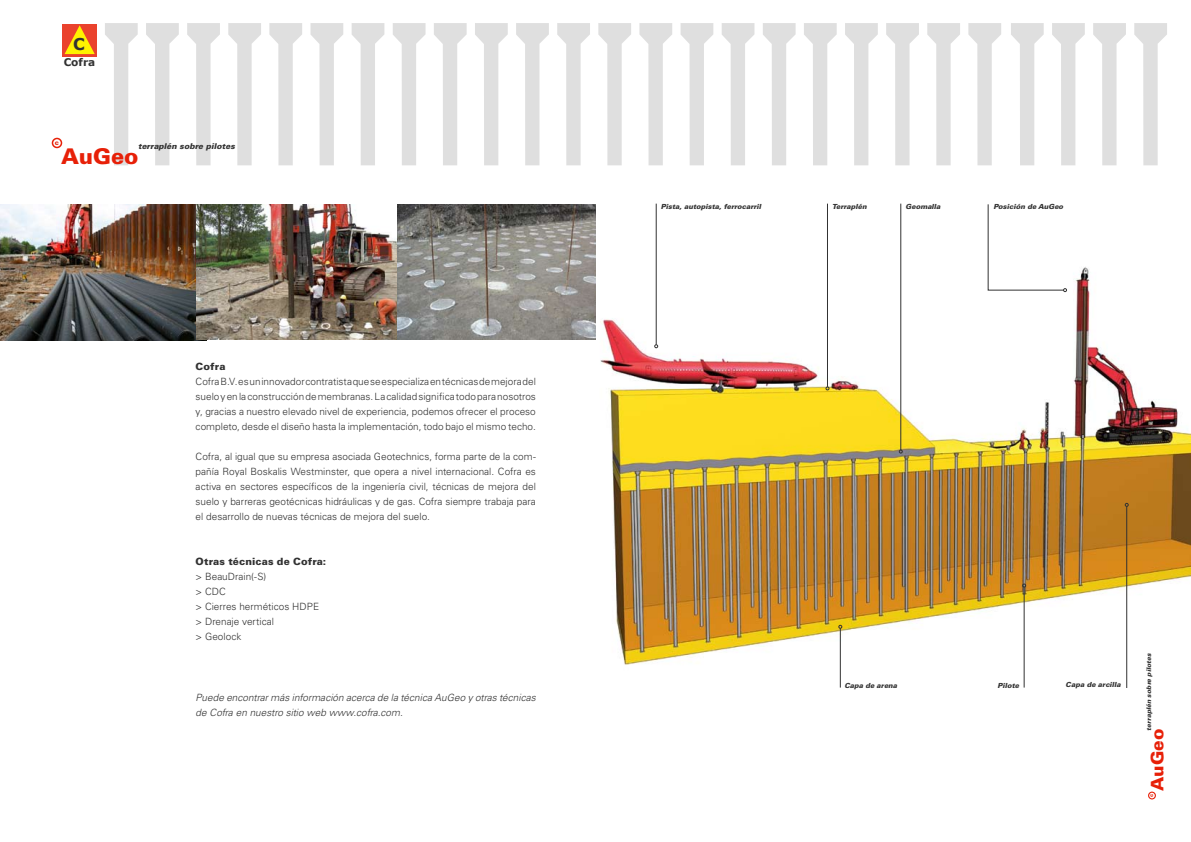
<style>
.page{position:relative;width:1191px;height:842px;background:#fff}
.page>*{position:absolute;margin:0;border:0;box-sizing:border-box;transform-origin:0 0}
.t1{font:900 21.6px "Univers LT";color:#e72008}
.t2{font:900 17.3px "Univers LT";color:#e72008}
.t3{font:700 16.3px "Verdana";color:#323232}
.t4{font:700 10.6px "Verdana";color:#323232}
.t5{font:300 10px/15px "Univers LT";color:#323232;text-align:justify}
.t6{font:italic 300 10px/15px "Univers LT";color:#323232}
.t7{font:900 10px "Univers LT";letter-spacing:.01em;color:#323232}
.t8{font:italic 900 8px "Univers LT";color:#323232}
.t9{font:italic 900 7px "Univers LT";color:#323232}
.t10{font:900 6.8px "Univers LT";color:#e72008}
.t11{font:italic 900 6.4px "Univers LT";color:#323232}
.t12{font:900 5.1px "Univers LT";color:#e72008}
</style>
<div class="page">
<div style="left:63px;top:24px;width:34px;height:33px;background:linear-gradient(to right,#eb5129,#eb4c2a)"></div>
<svg style="left:65px;top:25px;width:30px;height:29px"></svg>
<svg style="left:105px;top:23px;width:33px;height:142px"></svg>
<svg style="left:146px;top:23px;width:33px;height:142px"></svg>
<svg style="left:187px;top:23px;width:33px;height:142px"></svg>
<svg style="left:228px;top:23px;width:33px;height:142px"></svg>
<svg style="left:269px;top:23px;width:33px;height:142px"></svg>
<svg style="left:310px;top:23px;width:33px;height:142px"></svg>
<svg style="left:351px;top:23px;width:33px;height:142px"></svg>
<svg style="left:393px;top:23px;width:32px;height:142px"></svg>
<svg style="left:434px;top:23px;width:32px;height:142px"></svg>
<svg style="left:475px;top:23px;width:33px;height:142px"></svg>
<svg style="left:516px;top:23px;width:33px;height:142px"></svg>
<svg style="left:557px;top:23px;width:33px;height:142px"></svg>
<div style="left:1148px;top:792px;width:7px;height:7px;border:1px solid #e72008;border-radius:50%"></div>
<svg style="left:598px;top:23px;width:33px;height:142px"></svg>
<svg style="left:639px;top:23px;width:33px;height:142px"></svg>
<svg style="left:680px;top:23px;width:33px;height:142px"></svg>
<svg style="left:722px;top:23px;width:32px;height:142px"></svg>
<svg style="left:763px;top:23px;width:32px;height:142px"></svg>
<svg style="left:804px;top:23px;width:32px;height:142px"></svg>
<svg style="left:845px;top:23px;width:33px;height:142px"></svg>
<svg style="left:886px;top:23px;width:33px;height:142px"></svg>
<svg style="left:927px;top:23px;width:33px;height:142px"></svg>
<svg style="left:968px;top:23px;width:33px;height:142px"></svg>
<svg style="left:1011px;top:23px;width:32px;height:142px"></svg>
<svg style="left:1052px;top:23px;width:32px;height:142px"></svg>
<svg style="left:1093px;top:23px;width:33px;height:142px"></svg>
<svg style="left:1134px;top:23px;width:33px;height:142px"></svg>
<img style="left:0;top:204px;width:196px;height:136px">
<div style="left:52px;top:138px;width:10px;height:10px;border:2px solid #e72008;border-radius:50%"></div>
<img style="left:595px;top:203px;width:596px;height:474px">
<hr style="left:840px;top:628px;width:1px;height:59px;background:#323232">
<svg style="left:838px;top:625px;width:4px;height:4px"></svg>
<hr style="left:1023px;top:587px;width:1px;height:100px;background:#323232">
<svg style="left:1022px;top:584px;width:4px;height:3px"></svg>
<hr style="left:1126px;top:506px;width:1px;height:182px;background:#323232">
<svg style="left:1124px;top:503px;width:4px;height:4px"></svg>
<hr style="left:656px;top:204px;width:1px;height:141px;background:#323232">
<svg style="left:654px;top:344px;width:4px;height:4px"></svg>
<hr style="left:827px;top:204px;width:1px;height:183px;background:#323232">
<svg style="left:825px;top:387px;width:4px;height:3px"></svg>
<svg style="left:987px;top:204px;width:80px;height:88px"></svg>
<hr style="left:900px;top:204px;width:1px;height:246px;background:#323232">
<img style="left:396px;top:204px;width:199px;height:136px">
<img style="left:196px;top:204px;width:200px;height:136px">
<h3 class="t3" style="left:73px;top:34px;width:13px">C</h3>
<p class="t4" style="left:64px;top:55px;width:33px">Cofra</p>
<p class="t10" style="left:55px;top:138px;width:6px">c</p>
<p class="t8" style="left:138px;top:141px;width:98px">terraplén sobre pilotes</p>
<h1 class="t1" style="left:61px;top:143px;width:79px">AuGeo</h1>
<p class="t7" style="left:196px;top:361px;width:31px">Cofra</p>
<p class="t5" style="left:196px;top:374px;width:342px">Cofra B.V. es un innovador contratista que se especializa en técnicas de mejora del suelo y en la construcción de membranas. La calidad significa todo para nosotros y, gracias a nuestro elevado nivel de experiencia, podemos ofrecer el proceso completo, desde el diseño hasta la implementación, todo bajo el mismo techo.</p>
<p class="t5" style="left:196px;top:449px;width:342px">Cofra, al igual que su empresa asociada Geotechnics, forma parte de la com&shy;pañía Royal Boskalis Westminster, que opera a nivel internacional. Cofra es activa en sectores específicos de la ingeniería civil, técnicas de mejora del suelo y barreras geotécnicas hidráulicas y de gas. Cofra siempre trabaja para el desarrollo de nuevas técnicas de mejora del suelo.</p>
<p class="t7" style="left:196px;top:556px;width:132px">Otras técnicas de Cofra:</p>
<p class="t5" style="left:196px;top:569px;width:125px;text-align:left">&gt; BeauDrain(-S)<br>&gt; CDC<br>&gt; Cierres herméticos HDPE &gt; Drenaje vertical<br>&gt; Geolock</p>
<p class="t6" style="left:196px;top:689px;width:342px">Puede encontrar más información acerca de la técnica AuGeo y otras técnicas de Cofra en nuestro sitio web www.cofra.com.</p>
<p class="t9" style="left:660px;top:202px;width:102px">Pista, autopista, ferrocarril</p>
<p class="t9" style="left:832px;top:202px;width:36px">Terraplén</p>
<p class="t9" style="left:993px;top:202px;width:71px">Posición de AuGeo</p>
<p class="t9" style="left:905px;top:202px;width:36px">Geomalla</p>
<p class="t9" style="left:844px;top:681px;width:54px">Capa de arena</p>
<p class="t9" style="left:1065px;top:680px;width:57px">Capa de arcilla</p>
<p class="t9" style="left:997px;top:681px;width:23px">Pilote</p>
<p class="t11" style="left:1144px;top:731px;width:79px;rotate:-90deg">terraplén sobre pilotes</p>
<h2 class="t2" style="left:1146px;top:791px;width:64px;rotate:-90deg">AuGeo</h2>
<p class="t12" style="left:1148px;top:797px;width:5px;rotate:-90deg">c</p>
</div>
